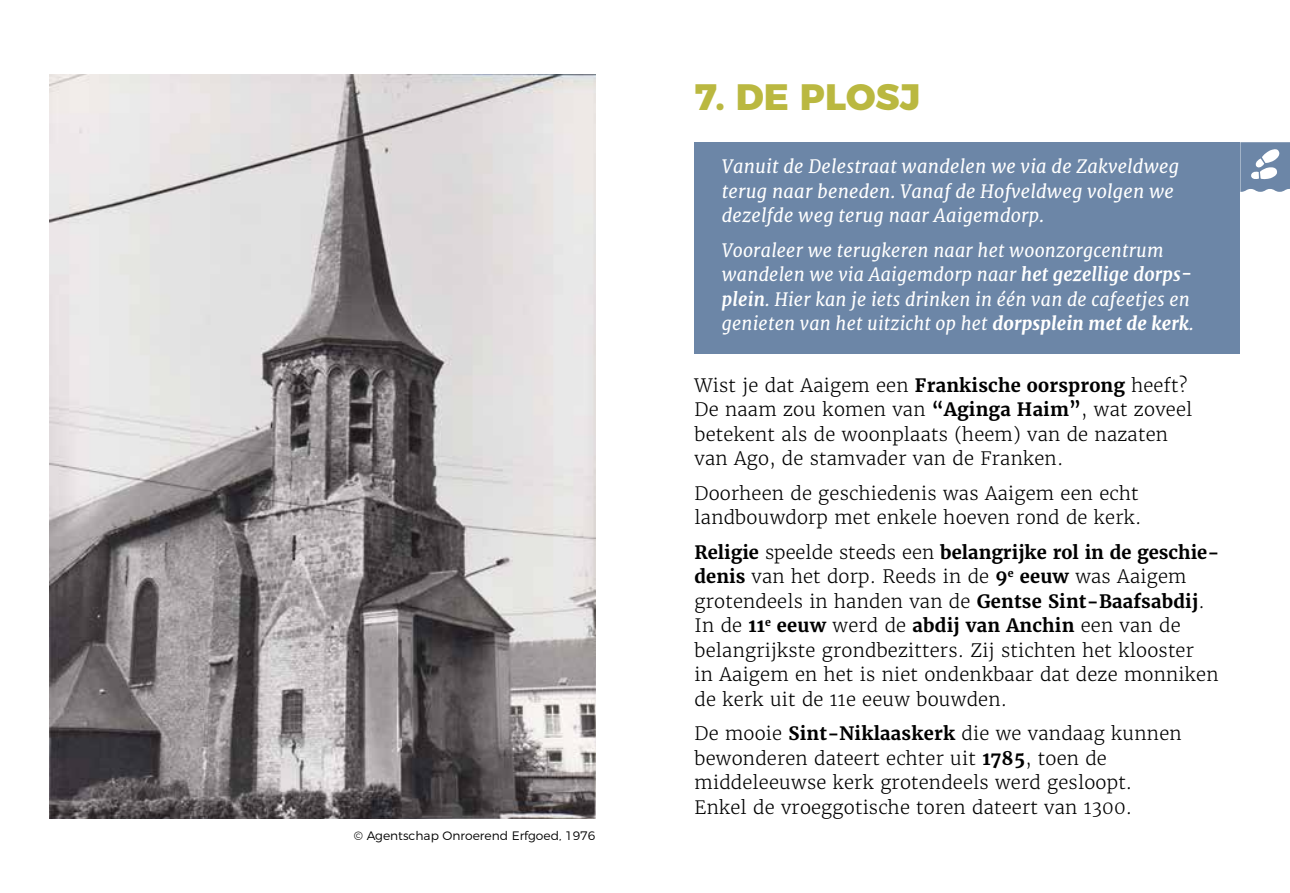
<style>
.page{position:relative;width:1290px;height:893px;background:#fff}
.page>*{position:absolute;margin:0;border:0;box-sizing:border-box;transform-origin:0 0}
.t1{font:800 36.75px "Montserrat";color:#bab840}
.t2{font:300 18.38px/24.5px "Merriweather";letter-spacing:.01em;color:#000}
.t3{font:italic 18.38px/24.5px "Merriweather";letter-spacing:.01em;color:#fff}
.t4{font:300 12.25px "Montserrat";color:#000}
.s1{font-weight:700}
.s2{font-weight:800}
</style>
<div class="page">
<div style="left:694px;top:142px;width:546px;height:212px;background:#6c86a7"></div>
<img style="left:50px;top:74px;width:545px;height:745px">
<svg style="left:1240px;top:142px;width:50px;height:50px"></svg>
<p class="t4" style="left:354px;top:826px;width:243px">© Agentschap Onroerend Erfgoed, 1976</p>
<h1 class="t1" style="left:694px;top:66px;width:227px">7. DE PLOSJ</h1>
<p class="t3" style="left:722px;top:154px;width:459px">Vanuit de Delestraat wandelen we via de Zakveldweg terug naar beneden. Vanaf de Hofveldweg volgen we dezelfde weg terug naar Aaigemdorp.</p>
<p class="t3" style="left:722px;top:238px;width:473px">Vooraleer we terugkeren naar het woonzorgcentrum wandelen we via Aaigemdorp naar <span class="s1">het gezellige dorps&shy;plein</span>. Hier kan je iets drinken in één van de cafeetjes en genieten van het uitzicht op het <span class="s2">dorpsplein met de kerk</span>.</p>
<p class="t2" style="left:694px;top:373px;width:499px">Wist je dat Aaigem een <span class="s1">Frankische oorsprong</span> heeft?<br>De naam zou komen van <span class="s1">“Aginga Haim”</span>, wat zoveel betekent als de woonplaats (heem) van de nazaten van Ago, de stamvader van de Franken.</p>
<p class="t2" style="left:694px;top:481px;width:448px">Doorheen de geschiedenis was Aaigem een echt landbouwdorp met enkele hoeven rond de kerk.</p>
<p class="t2" style="left:694px;top:540px;width:526px"><span class="s1">Religie</span> speelde steeds een <span class="s1">belangrijke rol in de geschie&shy;denis</span> van het dorp. Reeds in de <span class="s1">9</span><sup>e</sup> <span class="s1">eeuw</span> was Aaigem grotendeels in handen van de <span class="s1">Gentse Sint-Baafsabdij</span>.<br>In de <span class="s1">11</span><sup>e</sup> <span class="s1">eeuw</span> werd de <span class="s1">abdij van Anchin</span> een van de belangrijkste grondbezitters. Zij stichten het klooster<br>in Aaigem en het is niet ondenkbaar dat deze monniken de kerk uit de 11e eeuw bouwden.</p>
<p class="t2" style="left:694px;top:721px;width:489px">De mooie <span class="s1">Sint-Niklaaskerk</span> die we vandaag kunnen bewonderen dateert echter uit <span class="s1">1785</span>, toen de middeleeuwse kerk grotendeels werd gesloopt.<br>Enkel de vroeggotische toren dateert van 1300.</p>
</div>
